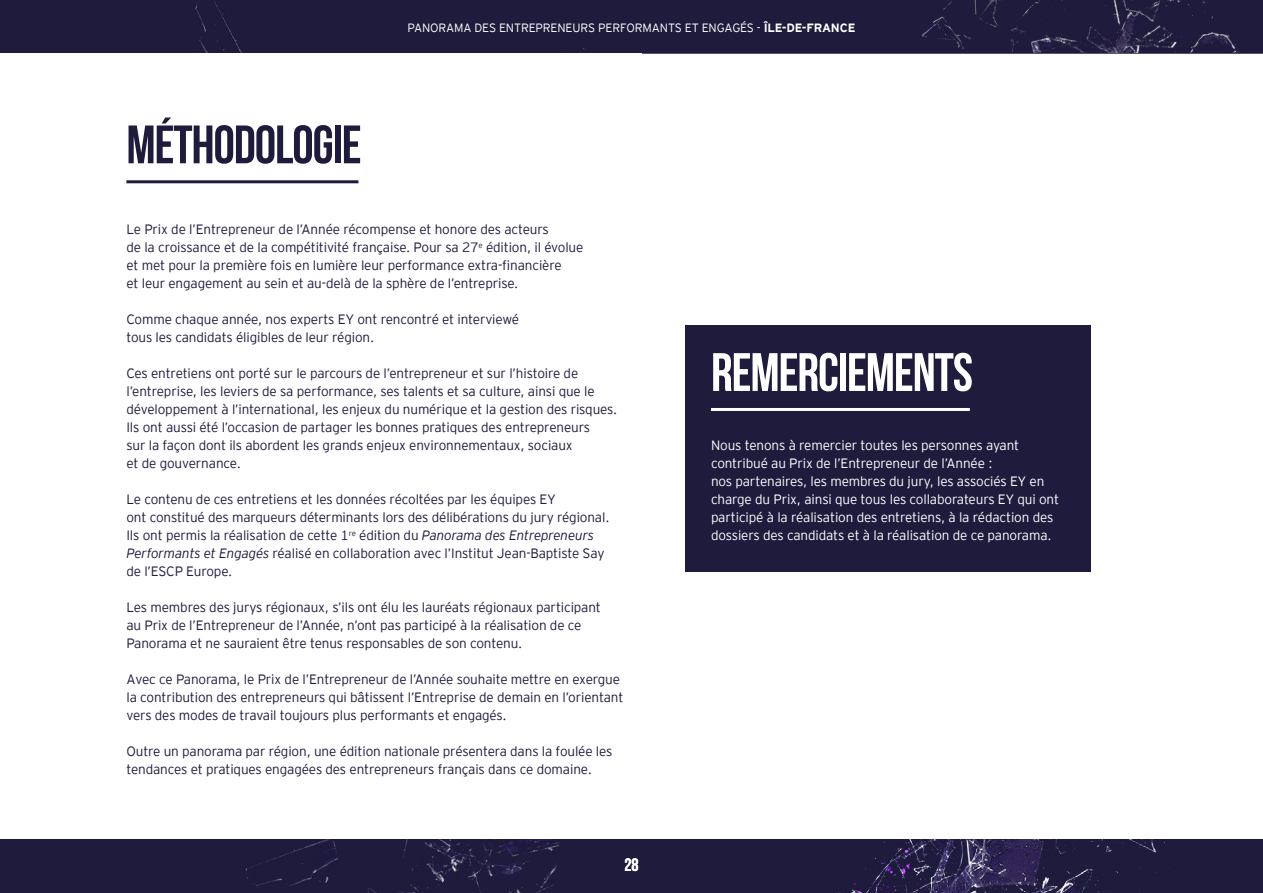
<style>
.page{position:relative;width:1263px;height:893px;background:#fff}
.page>*{position:absolute;margin:0;border:0;box-sizing:border-box;transform-origin:0 0}
.t1{font:54px "Bebas Neue";letter-spacing:-.02em;color:#fff}
.t2{font:54px "Bebas Neue";letter-spacing:-.02em;color:#1e1b3d}
.t3{font:18px "Bebas Neue";color:#fff}
.t4{font:300 13.5px/18px "EY Interstate";letter-spacing:-.01em;color:#1e1b3d}
.t5{font:300 13.5px/18px "EY Interstate";letter-spacing:-.01em;color:#fff}
.t6{font:300 12px "EY Interstate";letter-spacing:-.01em;color:#fff}
.s1{font-weight:700}
.s2{font-style:italic}
</style>
<div class="page">
<div style="left:560px;top:839px;width:703px;height:54px;background:#1e1b3d"></div>
<div style="left:0;top:0;width:338px;height:53px;background:#1e1b3d"></div>
<div style="left:0;top:839px;width:560px;height:54px;background:#1e1b3d"></div>
<img style="left:827px;top:840px;width:436px;height:53px">
<div style="left:338px;top:0;width:925px;height:54px;background:#1e1b3d"></div>
<div style="left:685px;top:325px;width:406px;height:247px;background:#1e1b3d"></div>
<hr style="left:711px;top:408px;width:259px;height:3px;background:#fff">
<hr style="left:126px;top:180px;width:232px;height:3px;background:#1e1b3d">
<h1 class="t2" style="left:126px;top:115px;width:237px">MÉTHODOLOGIE</h1>
<p class="t6" style="left:407px;top:19px;width:449px">PANORAMA DES ENTREPRENEURS PERFORMANTS ET ENGAGÉS - <span class="s1">ÎLE-DE-FRANCE</span></p>
<p class="t4" style="left:126px;top:219px;width:458px">Le Prix de l’Entrepreneur de l’Année récompense et honore des acteurs<br>de la croissance et de la compétitivité française. Pour sa 27<sup>e</sup> édition, il évolue et met pour la première fois en lumière leur performance extra-financière<br>et leur engagement au sein et au-delà de la sphère de l’entreprise.</p>
<p class="t4" style="left:126px;top:309px;width:394px">Comme chaque année, nos experts EY ont rencontré et interviewé tous les candidats éligibles de leur région.</p>
<p class="t4" style="left:126px;top:363px;width:492px">Ces entretiens ont porté sur le parcours de l’entrepreneur et sur l’histoire de l’entreprise, les leviers de sa performance, ses talents et sa culture, ainsi que le développement à l’international, les enjeux du numérique et la gestion des risques.<br>Ils ont aussi été l’occasion de partager les bonnes pratiques des entrepreneurs<br>sur la façon dont ils abordent les grands enjeux environnementaux, sociaux<br>et de gouvernance.</p>
<p class="t4" style="left:126px;top:489px;width:485px">Le contenu de ces entretiens et les données récoltées par les équipes EY<br>ont constitué des marqueurs déterminants lors des délibérations du jury régional.<br>Ils ont permis la réalisation de cette 1<sup>re</sup> édition du <span class="s2">Panorama des Entrepreneurs Performants et Engagés</span> réalisé en collaboration avec l’Institut Jean-Baptiste Say de l’ESCP Europe.</p>
<p class="t4" style="left:126px;top:597px;width:476px">Les membres des jurys régionaux, s’ils ont élu les lauréats régionaux participant au Prix de l’Entrepreneur de l’Année, n’ont pas participé à la réalisation de ce<br>Panorama et ne sauraient être tenus responsables de son contenu.</p>
<p class="t4" style="left:126px;top:669px;width:498px">Avec ce Panorama, le Prix de l’Entrepreneur de l’Année souhaite mettre en exergue la contribution des entrepreneurs qui bâtissent l’Entreprise de demain en l’orientant vers des modes de travail toujours plus performants et engagés.</p>
<p class="t4" style="left:126px;top:741px;width:488px">Outre un panorama par région, une édition nationale présentera dans la foulée les tendances et pratiques engagées des entrepreneurs français dans ce domaine.</p>
<h2 class="t3" style="left:624px;top:855px;width:16px">28</h2>
<h1 class="t1" style="left:711px;top:343px;width:263px">REMERCIEMENTS</h1>
<p class="t5" style="left:711px;top:435px;width:350px">Nous tenons à remercier toutes les personnes ayant contribué au Prix de l’Entrepreneur de l’Année :<br>nos partenaires, les membres du jury, les associés EY en charge du Prix, ainsi que tous les collaborateurs EY qui ont participé à la réalisation des entretiens, à la rédaction des dossiers des candidats et à la réalisation de ce panorama.</p>
</div>
